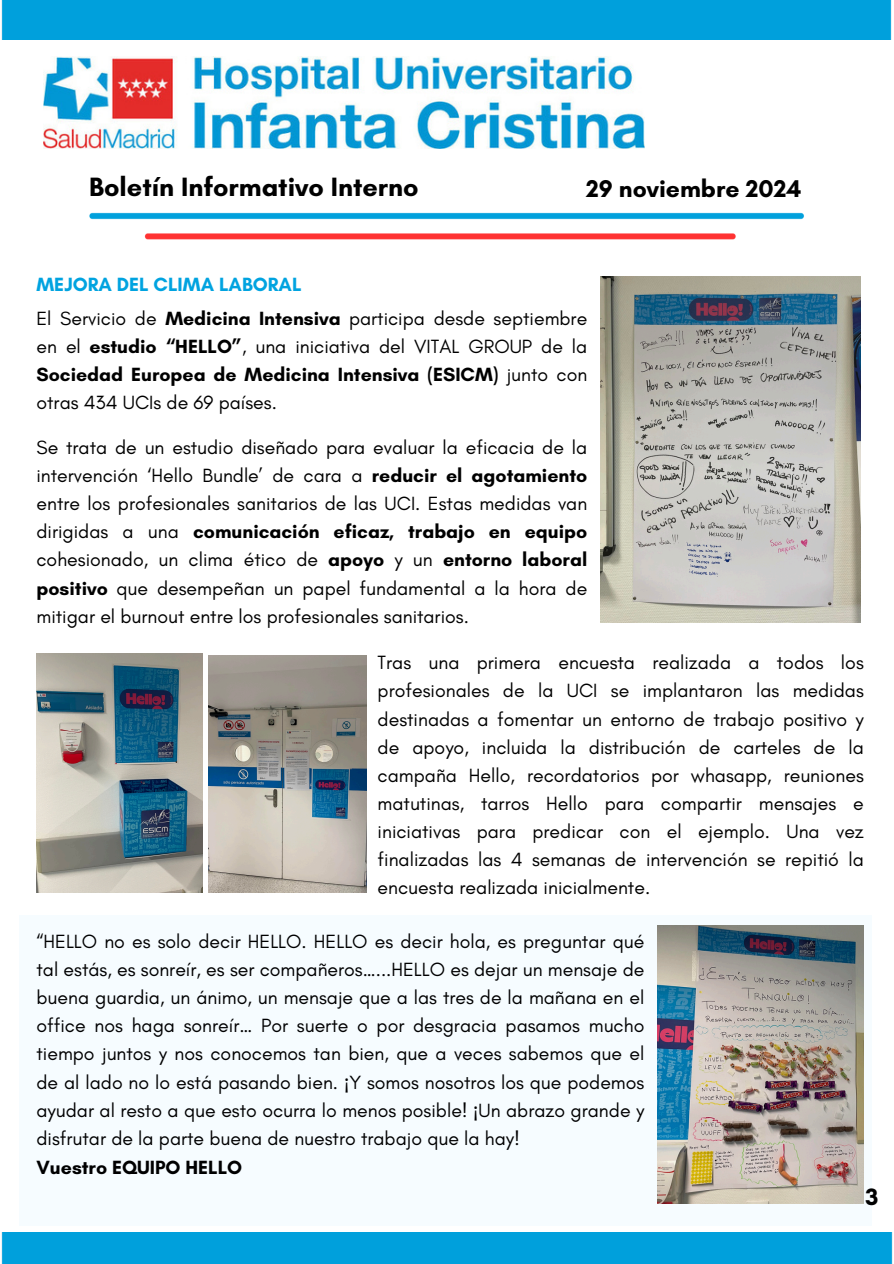
<style>
.page{position:relative;width:894px;height:1264px;background:#fff}
.page>*{position:absolute;margin:0;border:0;box-sizing:border-box;transform-origin:0 0}
.t1{font:700 27px "Glacial Indifference";color:#000}
.t2{font:700 24.6px "Glacial Indifference";color:#000}
.t3{font:700 24px "Glacial Indifference";color:#000}
.t4{font:19.5px/28.2px "Glacial Indifference";color:#000;text-align:justify}
.t5{font:700 19.5px "Glacial Indifference";color:#00a3e0}
.t6{font:700 19.5px "Glacial Indifference";color:#000}
.s1{font-weight:700}
.s2{font-family:"Noto Sans"}
</style>
<div class="page">
<img style="left:44px;top:56px;width:600px;height:93px">
<div style="left:1px;top:0;width:891px;height:39px;background:#00a0dc"></div>
<img style="left:89px;top:212px;width:715px;height:28px">
<div style="left:1px;top:1232px;width:892px;height:31px;background:#00a0dc"></div>
<img style="left:208px;top:655px;width:158px;height:237px">
<img style="left:36px;top:654px;width:166px;height:238px">
<img style="left:600px;top:276px;width:260px;height:346px">
<div style="left:19px;top:915px;width:852px;height:310px;background:#f6fcff"></div>
<img style="left:657px;top:925px;width:206px;height:278px">
<p class="t1" style="left:89px;top:170px;width:331px">Boletín Informativo Interno</p>
<p class="t2" style="left:586px;top:174px;width:217px">29 noviembre 2024</p>
<h1 class="t5" style="left:36px;top:273px;width:266px">MEJORA DEL CLIMA LABORAL</h1>
<h1 class="t4" style="left:36px;top:304px;width:552px">El Servicio de <span class="s1">Medicina Intensiva</span> participa desde septiembre en el <span class="s1">estudio “HELLO”</span>, una iniciativa del VITAL GROUP de la <span class="s1">Sociedad Europea de Medicina Intensiva (ESICM)</span> junto con otras 434 UCIs de 69 países.</h1>
<p class="t4" style="left:36px;top:433px;width:552px">Se trata de un estudio diseñado para evaluar la eficacia de la intervención ‘Hello Bundle’ de cara a <span class="s1">reducir el agotamiento </span>entre los profesionales sanitarios de las UCI. Estas medidas van dirigidas a una <span class="s1">comunicación eficaz, trabajo en equipo </span>cohesionado, un clima ético de <span class="s1">apoyo</span> y un <span class="s1">entorno laboral positivo</span> que desempeñan un papel fundamental a la hora de mitigar el burnout entre los profesionales sanitarios.</p>
<p class="t4" style="left:377px;top:648px;width:487px">Tras una primera encuesta realizada a todos los profesionales de la UCI se implantaron las medidas destinadas a fomentar un entorno de trabajo positivo y de apoyo, incluida la distribución de carteles de la campaña Hello, recordatorios por whasapp, reuniones matutinas, tarros Hello para compartir mensajes e iniciativas para predicar con el ejemplo. Una vez finalizadas las 4 semanas de intervención se repitió la encuesta realizada inicialmente.</p>
<h2 class="t4" style="left:36px;top:927px;width:609px">“HELLO no es solo decir HELLO. HELLO es decir hola, es preguntar qué tal estás, es sonreír, es ser compañeros…...HELLO es dejar un mensaje de buena guardia, un ánimo, un mensaje que a las tres de la mañana en el office nos haga sonreír… Por suerte o por desgracia pasamos mucho tiempo juntos y nos conocemos tan bien, que a veces sabemos que el de al lado no lo está pasando bien. <span class="s2">¡</span>Y somos nosotros los que podemos ayudar al resto a que esto ocurra lo menos posible! <span class="s2">¡</span>Un abrazo grande y disfrutar de la parte buena de nuestro trabajo que la hay!</h2>
<p class="t6" style="left:36px;top:1155px;width:207px">Vuestro EQUIPO HELLO</p>
<p class="t3" style="left:865px;top:1182px;width:14px">3</p>
</div>
